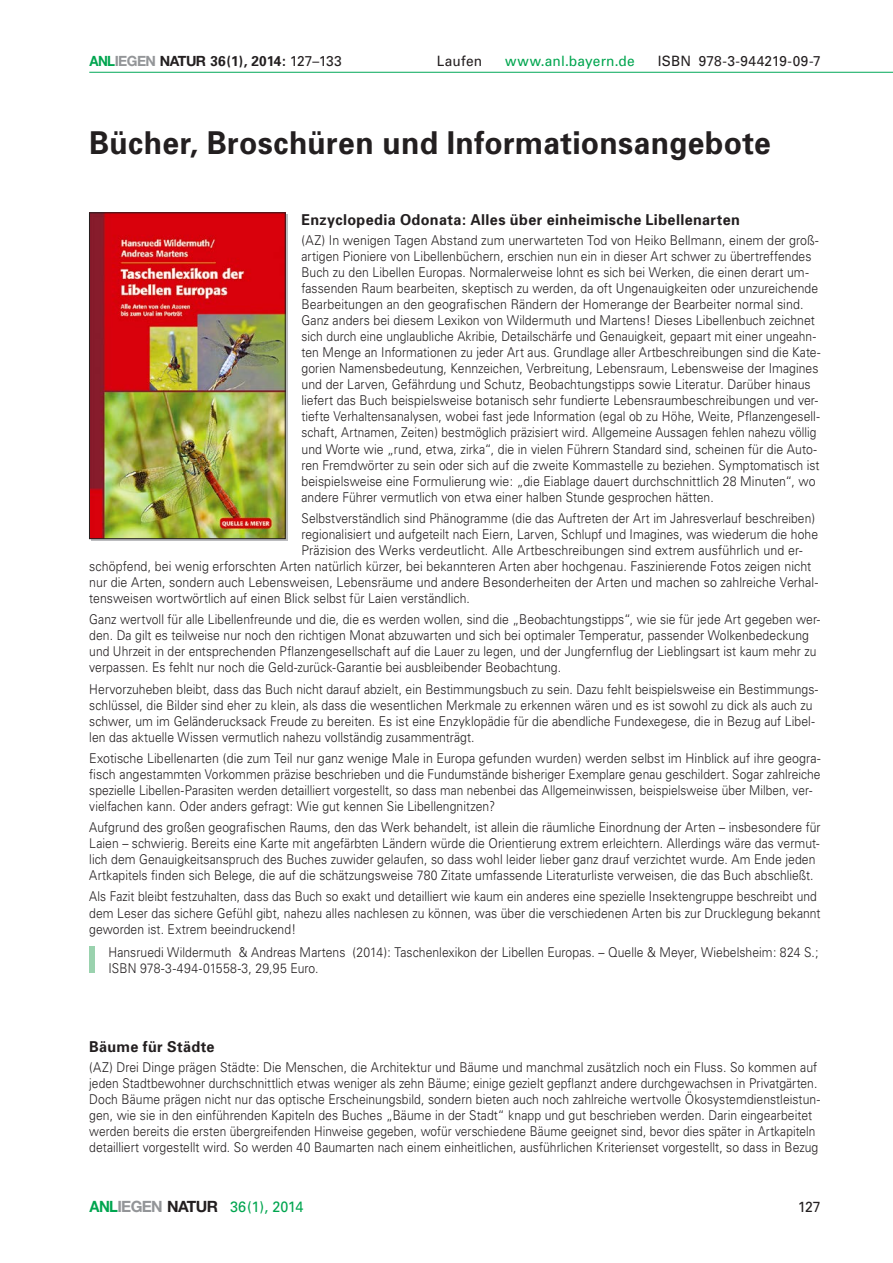
<style>
.page{position:relative;width:893px;height:1263px;background:#fff}
.page>*{position:absolute;margin:0;border:0;box-sizing:border-box;transform-origin:0 0}
.H1__Haupttitel{font:700 31.5px "Univers";letter-spacing:.01em;color:#231f20;scale:.95 1}
.H5__Kol_Titel_Buchb{font:700 15px "Univers";letter-spacing:.025em;color:#231f20;scale:.96 1}
.t1{font:15px "Univers";letter-spacing:-.01em;color:#00a54f;scale:.95 1}
.t2{font:14.7px "Univers";color:#231f20;scale:.95 1}
.t3{font:700 14.25px "Univers";color:#231f20;scale:.96 1}
.t4{font:14.25px "Univers";letter-spacing:.015em;color:#231f20;scale:.96 1}
.t5{font:14.25px "Univers";letter-spacing:.015em;color:#00a54f;scale:.96 1}
.P9__Buchbesprechung{font:300 13.5px/16px "Univers";letter-spacing:.005em;color:#231f20;scale:.92 1}
.P9__Buchbesprechung-2{font:300 13.5px/16px "Univers";letter-spacing:.005em;color:#231f20;scale:.9 1}
.P9__Buchbesprechung-3{font:300 13.5px/16px "Univers";letter-spacing:.005em;color:#231f20;scale:.91 1}
.P9__Buchbesprechung-4{font:300 13.5px/16px "Univers";letter-spacing:.005em;color:#231f20;scale:.89 1}
.s1{font-family:"Helvetica Neue";font-size:14.1px;color:#00a54f}
.s2{font-family:"Helvetica Neue";font-size:14.1px;color:#939598}
.s3{font-family:"Helvetica Neue";font-size:14.1px}
.s4{font-weight:400}
.s5{font-family:"Helvetica Neue";font-weight:700;font-size:15.6px}
.s6{font-family:"Helvetica Neue";font-weight:700;font-size:15.6px;color:#939598}
.s7{font-family:"Helvetica Neue";font-weight:700;font-size:15.6px;color:#231f20}
</style>
<div class="page">
<hr style="left:89px;top:72px;width:804px;height:1px;background:#1eb26a">
<svg style="left:91px;top:215px;width:197px;height:326px"></svg>
<img style="left:91px;top:215px;width:192px;height:322px">
<div style="left:89px;top:213px;width:196px;height:326px;border:1px solid #231f20"></div>
<div style="left:89px;top:946px;width:6px;height:27px;background:#9ad2ae"></div>
<p class="t3" style="left:89px;top:53px;width:264px"><span class="s1">ANL</span><span class="s2">IEGEN</span> <span class="s3">NATUR</span> 36(1), 2014: <span class="s4">127–133</span></p>
<p class="t4" style="left:437px;top:53px;width:49px">Laufen</p>
<p class="t5" style="left:505px;top:53px;width:136px">www.anl.bayern.de</p>
<p class="t4" style="left:658px;top:53px;width:171px">ISBN 978-3-944219-09-7</p>
<h1 class="H1__Haupttitel" style="left:89px;top:123px;width:719px">Bücher, Broschüren und Informationsangebote</h1>
<p class="H5__Kol_Titel_Buchb" style="left:301px;top:210px;width:458px">Enzyclopedia Odonata: Alles über einheimische Libellenarten</p>
<p class="P9__Buchbesprechung" style="left:301px;top:232px;width:566px">(AZ) In wenigen Tagen Abstand zum unerwarteten Tod von Heiko Bellmann, einem der groß&shy;artigen Pioniere von Libellenbüchern, erschien nun ein in dieser Art schwer zu übertreffendes Buch zu den Libellen Europas. Normalerweise lohnt es sich bei Werken, die einen derart um&shy;fassenden Raum bearbeiten, skeptisch zu werden, da oft Ungenauigkeiten oder unzureichende Bearbeitungen an den geografischen Rändern der Homerange der Bearbeiter normal sind.<br>Ganz anders bei diesem Lexikon von Wildermuth und Martens! Dieses Libellenbuch zeichnet sich durch eine unglaubliche Akribie, Detailschärfe und Genauigkeit, gepaart mit einer ungeahn&shy;ten Menge an Informationen zu jeder Art aus. Grundlage aller Artbeschreibungen sind die Kate&shy;gorien Namensbedeutung, Kennzeichen, Verbreitung, Lebensraum, Lebensweise der Imagines und der Larven, Gefährdung und Schutz, Beobachtungstipps sowie Literatur. Darüber hinaus liefert das Buch beispielsweise botanisch sehr fundierte Lebensraumbeschreibungen und ver&shy;tiefte Verhaltensanalysen, wobei fast jede Information (egal ob zu Höhe, Weite, Pflanzengesell&shy;schaft, Artnamen, Zeiten) bestmöglich präzisiert wird. Allgemeine Aussagen fehlen nahezu völlig und Worte wie „rund, etwa, zirka“, die in vielen Führern Standard sind, scheinen für die Auto&shy;ren Fremdwörter zu sein oder sich auf die zweite Kommastelle zu beziehen. Symptomatisch ist beispielsweise eine Formulierung wie: „die Eiablage dauert durchschnittlich 28 Minuten“, wo andere Führer vermutlich von etwa einer halben Stunde gesprochen hätten.</p>
<p class="P9__Buchbesprechung-4" style="left:301px;top:510px;width:579px">Selbstverständlich sind Phänogramme (die das Auftreten der Art im Jahresverlauf beschreiben)</p>
<p class="P9__Buchbesprechung-2" style="left:301px;top:526px;width:575px">regionalisiert und aufgeteilt nach Eiern, Larven, Schlupf und Imagines, was wiederum die hohe</p>
<p class="P9__Buchbesprechung" style="left:301px;top:542px;width:546px">Präzision des Werks verdeutlicht. Alle Artbeschreibungen sind extrem ausführlich und er-</p>
<p class="P9__Buchbesprechung" style="left:89px;top:558px;width:786px">schöpfend, bei wenig erforschten Arten natürlich kürzer, bei bekannteren Arten aber hochgenau. Faszinierende Fotos zeigen nicht</p>
<p class="P9__Buchbesprechung" style="left:89px;top:574px;width:794px">nur die Arten, sondern auch Lebensweisen, Lebensräume und andere Besonderheiten der Arten und machen so zahlreiche Verhal-</p>
<p class="P9__Buchbesprechung-3" style="left:89px;top:590px;width:420px">tensweisen wortwörtlich auf einen Blick selbst für Laien verständlich.</p>
<p class="P9__Buchbesprechung-2" style="left:89px;top:611px;width:814px">Ganz wertvoll für alle Libellenfreunde und die, die es werden wollen, sind die „Beobachtungstipps“, wie sie für jede Art gegeben wer&shy;den. Da gilt es teilweise nur noch den richtigen Monat abzuwarten und sich bei optimaler Temperatur, passender Wolkenbedeckung und Uhrzeit in der entsprechenden Pflanzengesellschaft auf die Lauer zu legen, und der Jungfernflug der Lieblingsart ist kaum mehr zu verpassen. Es fehlt nur noch die Geld-zurück-Garantie bei ausbleibender Beobachtung.</p>
<p class="P9__Buchbesprechung-2" style="left:89px;top:681px;width:811px">Hervorzuheben bleibt, dass das Buch nicht darauf abzielt, ein Bestimmungsbuch zu sein. Dazu fehlt beispielsweise ein Bestimmungs&shy;schlüssel, die Bilder sind eher zu klein, als dass die wesentlichen Merkmale zu erkennen wären und es ist sowohl zu dick als auch zu schwer, um im Geländerucksack Freude zu bereiten. Es ist eine Enzyklopädie für die abendliche Fundexegese, die in Bezug auf Libel&shy;len das aktuelle Wissen vermutlich nahezu vollständig zusammenträgt.</p>
<p class="P9__Buchbesprechung" style="left:89px;top:750px;width:796px">Exotische Libellenarten (die zum Teil nur ganz wenige Male in Europa gefunden wurden) werden selbst im Hinblick auf ihre geogra&shy;fisch angestammten Vorkommen präzise beschrieben und die Fundumstände bisheriger Exemplare genau geschildert. Sogar zahlreiche spezielle Libellen-Parasiten werden detailliert vorgestellt, so dass man nebenbei das Allgemeinwissen, beispielsweise über Milben, ver&shy;vielfachen kann. Oder anders gefragt: Wie gut kennen Sie Libellengnitzen?</p>
<p class="P9__Buchbesprechung-2" style="left:89px;top:819px;width:814px">Aufgrund des großen geografischen Raums, den das Werk behandelt, ist allein die räumliche Einordnung der Arten – insbesondere für Laien – schwierig. Bereits eine Karte mit angefärbten Ländern würde die Orientierung extrem erleichtern. Allerdings wäre das vermut&shy;lich dem Genauigkeitsanspruch des Buches zuwider gelaufen, so dass wohl leider lieber ganz drauf verzichtet wurde. Am Ende jeden Artkapitels finden sich Belege, die auf die schätzungsweise 780 Zitate umfassende Literaturliste verweisen, die das Buch abschließt.</p>
<p class="P9__Buchbesprechung-4" style="left:89px;top:889px;width:823px">Als Fazit bleibt festzuhalten, dass das Buch so exakt und detailliert wie kaum ein anderes eine spezielle Insektengruppe beschreibt und dem Leser das sichere Gefühl gibt, nahezu alles nachlesen zu können, was über die verschiedenen Arten bis zur Drucklegung bekannt geworden ist. Extrem beeindruckend!</p>
<p class="P9__Buchbesprechung-2" style="left:108px;top:944px;width:791px">Hansruedi Wildermuth &amp; Andreas Martens (2014): Taschenlexikon der Libellen Europas. – Quelle &amp; Meyer, Wiebelsheim: 824 S.;<br>ISBN 978-3-494-01558-3, 29,95 Euro.</p>
<p class="H5__Kol_Titel_Buchb" style="left:89px;top:1037px;width:132px">Bäume für Städte</p>
<p class="P9__Buchbesprechung-3" style="left:89px;top:1059px;width:805px">(AZ) Drei Dinge prägen Städte: Die Menschen, die Architektur und Bäume und manchmal zusätzlich noch ein Fluss. So kommen auf jeden Stadtbewohner durchschnittlich etwas weniger als zehn Bäume; einige gezielt gepflanzt andere durchgewachsen in Privatgärten.<br>Doch Bäume prägen nicht nur das optische Erscheinungsbild, sondern bieten auch noch zahlreiche wertvolle Ökosystemdienstleistun&shy;gen, wie sie in den einführenden Kapiteln des Buches „Bäume in der Stadt“ knapp und gut beschrieben werden. Darin eingearbeitet werden bereits die ersten übergreifenden Hinweise gegeben, wofür verschiedene Bäume geeignet sind, bevor dies später in Artkapiteln detailliert vorgestellt wird. So werden 40 Baumarten nach einem einheitlichen, ausführlichen Kriterienset vorgestellt, so dass in Bezug</p>
<p class="t1" style="left:89px;top:1198px;width:227px"><span class="s5">ANL</span><span class="s6">IEGEN</span> <span class="s7">NATUR</span> 36(1), 2014</p>
<p class="t2" style="left:798px;top:1198px;width:26px">127</p>
</div>
